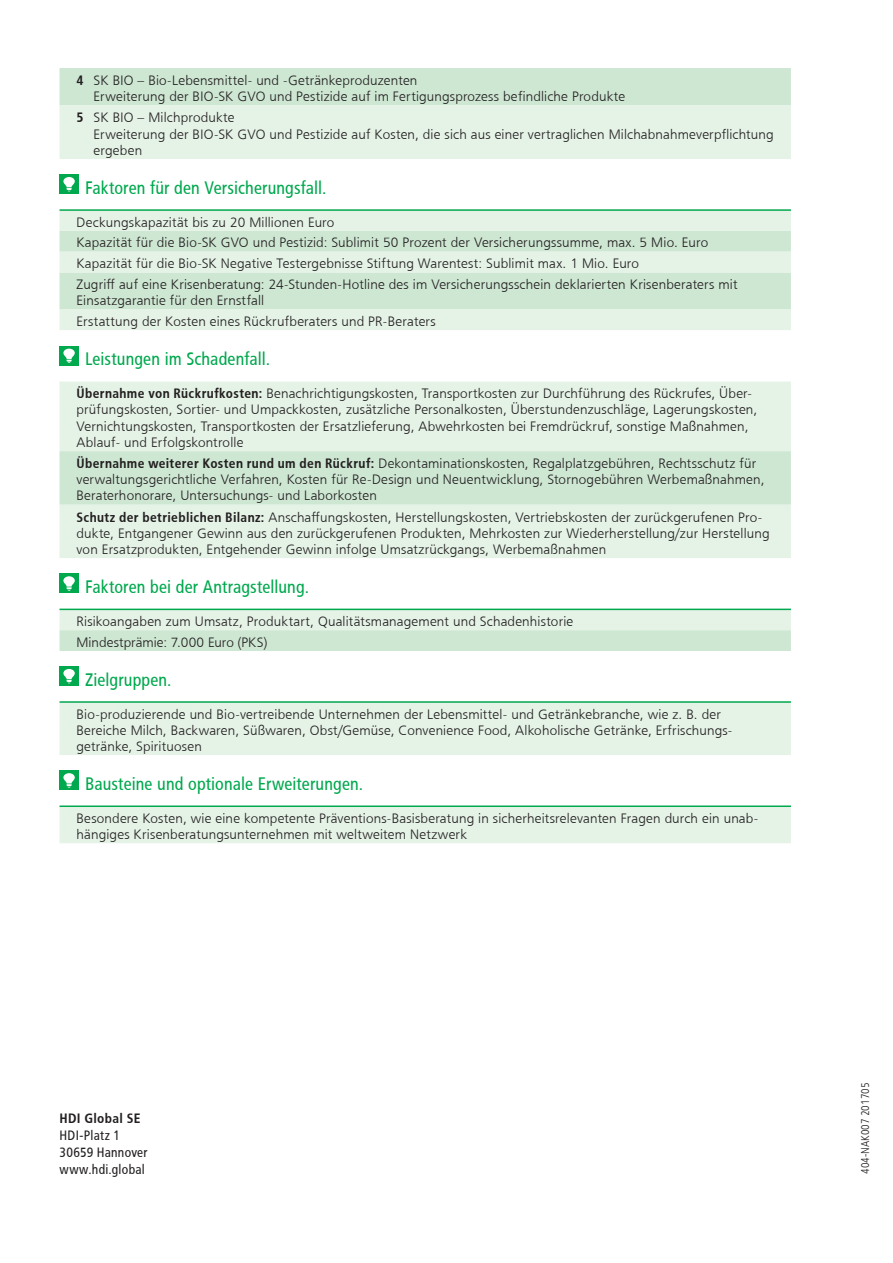
<style>
.page{position:relative;width:893px;height:1263px;background:#fff}
.page>*{position:absolute;margin:0;border:0;box-sizing:border-box;transform-origin:0 0}
.t1{font:18px "HDI Gerling Sans Cond Regular";letter-spacing:.005em;color:#00a84e}
.t2{font:13.5px/16.2px "HDI Gerling Sans Light";letter-spacing:.015em;color:#231f20}
.t3{font:13.5px "HDI Gerling Sans Cond Regular";letter-spacing:.015em;color:#231f20}
.t4{font:13.5px "HDI Gerling Sans Cond Bold";letter-spacing:.02em;color:#231f20}
.t5{font:11.25px "HDI Gerling Sans Cond Light";color:#231f20}
.s1{font-family:"HDI Gerling Sans Cond Bold"}
</style>
<div class="page">
<div style="left:60px;top:68px;width:731px;height:37px;background:#cee7d3"></div>
<div style="left:60px;top:105px;width:731px;height:738px;background:#e5f3e7"></div>
<svg style="left:60px;top:159px;width:731px;height:646px"></svg>
<hr style="left:60px;top:209px;width:731px;height:2px;background:#00a84e">
<hr style="left:60px;top:609px;width:731px;height:1px;background:#00a84e">
<hr style="left:60px;top:701px;width:731px;height:2px;background:#00a84e">
<hr style="left:60px;top:805px;width:731px;height:2px;background:#00a84e">
<div style="left:60px;top:175px;width:19px;height:19px;background:#00a84e"></div>
<svg style="left:63px;top:177px;width:12px;height:15px"></svg>
<div style="left:60px;top:346px;width:19px;height:19px;background:#00a84e"></div>
<svg style="left:63px;top:349px;width:12px;height:14px"></svg>
<div style="left:60px;top:574px;width:19px;height:19px;background:#00a84e"></div>
<svg style="left:63px;top:576px;width:12px;height:15px"></svg>
<div style="left:60px;top:666px;width:19px;height:20px;background:#00a84e"></div>
<svg style="left:63px;top:669px;width:12px;height:15px"></svg>
<div style="left:60px;top:771px;width:19px;height:19px;background:#00a84e"></div>
<svg style="left:63px;top:773px;width:12px;height:15px"></svg>
<p class="t2" style="left:77px;top:72px;width:342px"><span class="s1">4</span> SK BIO – Bio-Lebensmittel- und -Getränkeproduzenten</p>
<p class="t2" style="left:94px;top:89px;width:533px">Erweiterung der BIO-SK GVO und Pestizide auf im Fertigungsprozess befindliche Produkte</p>
<p class="t2" style="left:77px;top:110px;width:160px"><span class="s1">5</span> SK BIO – Milchprodukte</p>
<p class="t2" style="left:94px;top:126px;width:682px">Erweiterung der BIO-SK GVO und Pestizide auf Kosten, die sich aus einer vertraglichen Milchabnahmeverpflichtung ergeben</p>
<p class="t1" style="left:85px;top:177px;width:243px">Faktoren für den Versicherungsfall.</p>
<p class="t2" style="left:77px;top:214px;width:259px">Deckungskapazität bis zu 20 Millionen Euro</p>
<p class="t2" style="left:77px;top:235px;width:633px">Kapazität für die Bio-SK GVO und Pestizid: Sublimit 50 Prozent der Versicherungssumme, max. 5 Mio. Euro</p>
<p class="t2" style="left:77px;top:256px;width:564px">Kapazität für die Bio-SK Negative Testergebnisse Stiftung Warentest: Sublimit max. 1 Mio. Euro</p>
<p class="t2" style="left:77px;top:276px;width:662px">Zugriff auf eine Krisenberatung: 24-Stunden-Hotline des im Versicherungsschein deklarierten Krisenberaters mit</p>
<p class="t2" style="left:77px;top:293px;width:189px">Einsatzgarantie für den Ernstfall</p>
<p class="t2" style="left:77px;top:313px;width:361px">Erstattung der Kosten eines Rückrufberaters und PR-Beraters</p>
<p class="t1" style="left:85px;top:349px;width:186px">Leistungen im Schadenfall.</p>
<p class="t2" style="left:77px;top:386px;width:682px"><span class="s1">Übernahme von Rückrufkosten:</span> Benachrichtigungskosten, Transportkosten zur Durchführung des Rückrufes, Über&shy;prüfungskosten, Sortier- und Umpackkosten, zusätzliche Personalkosten, Überstundenzuschläge, Lagerungskosten, Vernichtungskosten, Transportkosten der Ersatzlieferung, Abwehrkosten bei Fremdrückruf, sonstige Maßnahmen, Ablauf- und Erfolgskontrolle</p>
<p class="t2" style="left:77px;top:455px;width:689px"><span class="s1">Übernahme weiterer Kosten rund um den Rückruf:</span> Dekontaminationskosten, Regalplatzgebühren, Rechtsschutz für verwaltungsgerichtliche Verfahren, Kosten für Re-Design und Neuentwicklung, Stornogebühren Werbemaßnahmen,<br>Beraterhonorare, Untersuchungs- und Laborkosten</p>
<p class="t2" style="left:77px;top:509px;width:695px"><span class="s1">Schutz der betrieblichen Bilanz:</span> Anschaffungskosten, Herstellungskosten, Vertriebskosten der zurückgerufenen Pro&shy;dukte, Entgangener Gewinn aus den zurückgerufenen Produkten, Mehrkosten zur Wiederherstellung/zur Herstellung von Ersatzprodukten, Entgehender Gewinn infolge Umsatzrückgangs, Werbemaßnahmen</p>
<p class="t1" style="left:85px;top:576px;width:226px">Faktoren bei der Antragstellung.</p>
<p class="t2" style="left:77px;top:613px;width:498px">Risikoangaben zum Umsatz, Produktart, Qualitätsmanagement und Schadenhistorie</p>
<p class="t2" style="left:77px;top:634px;width:192px">Mindestprämie: 7.000 Euro (PKS)</p>
<p class="t1" style="left:85px;top:669px;width:88px">Zielgruppen.</p>
<p class="t2" style="left:77px;top:706px;width:656px">Bio-produzierende und Bio-vertreibende Unternehmen der Lebensmittel- und Getränkebranche, wie z. B. der<br>Bereiche Milch, Backwaren, Süßwaren, Obst/Gemüse, Convenience Food, Alkoholische Getränke, Erfrischungs&shy;getränke, Spirituosen</p>
<p class="t1" style="left:85px;top:773px;width:280px">Bausteine und optionale Erweiterungen.</p>
<p class="t2" style="left:77px;top:810px;width:683px">Besondere Kosten, wie eine kompetente Präventions-Basisberatung in sicherheitsrelevanten Fragen durch ein unab&shy;hängiges Krisenberatungsunternehmen mit weltweitem Netzwerk</p>
<p class="t4" style="left:60px;top:1110px;width:83px">HDI Global SE</p>
<p class="t3" style="left:60px;top:1127px;width:62px">HDI-Platz 1</p>
<p class="t3" style="left:60px;top:1144px;width:89px">30659 Hannover</p>
<p class="t3" style="left:60px;top:1161px;width:87px">www.hdi.global</p>
<p class="t5" style="left:859px;top:1174px;width:92px;rotate:-90deg">404-NAK007 201705</p>
</div>
